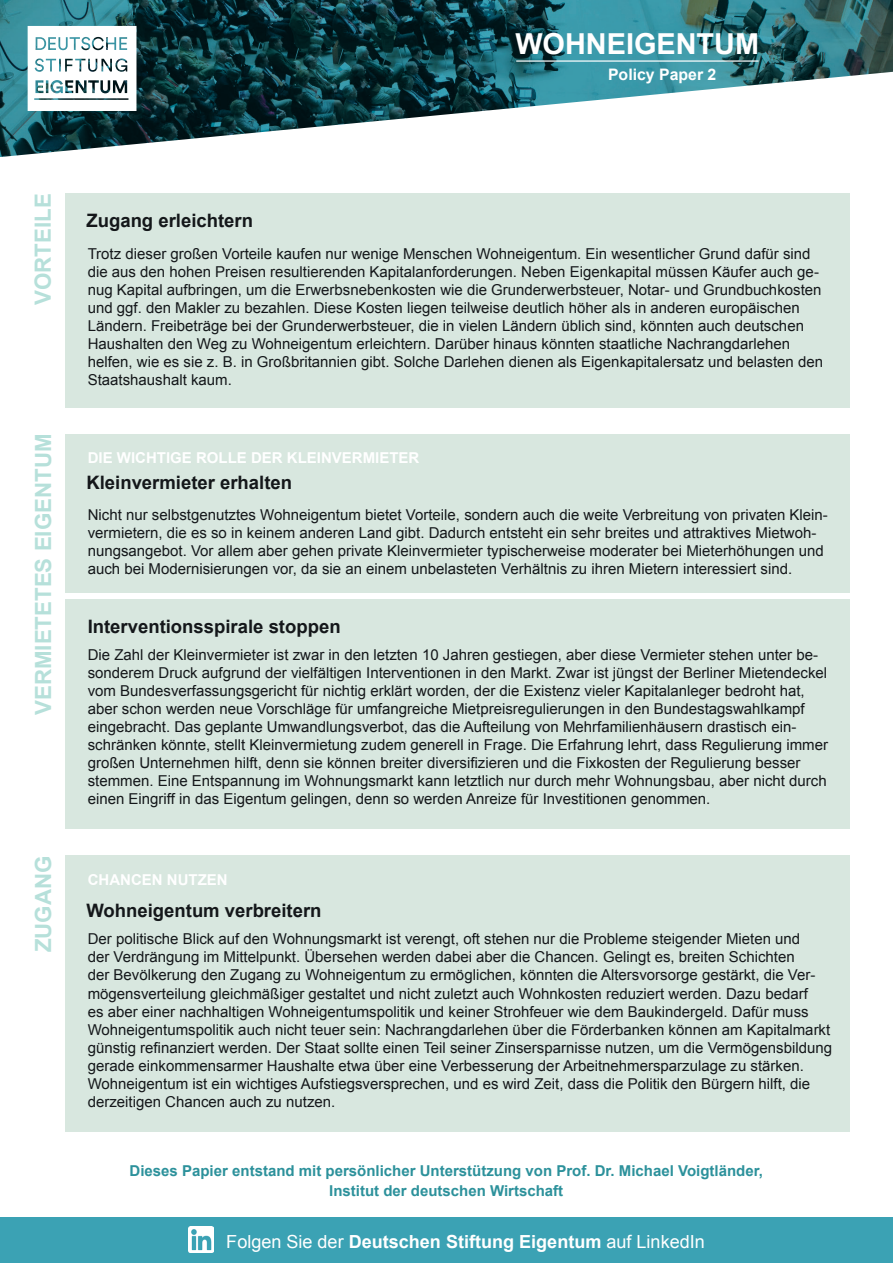
<style>
.page{position:relative;width:893px;height:1263px;background:#fff}
.page>*{position:absolute;margin:0;border:0;box-sizing:border-box;transform-origin:0 0}
.t1{font:700 28.8px "Arial";color:#fff}
.t2{font:700 22.35px "Arial";color:#b6e0da}
.t3{font:700 18.45px "Arial";color:#14171a}
.t4{font:700 18px "Arial";color:#fff}
.t5{font:700 15.9px "Arial";color:#fff}
.t6{font:15px/18px "Arial";color:#14171a}
.t7{font:700 15px/19.5px "Arial";color:#2c919b;text-align:center}
.t8{font:700 15px "Arial";color:#fff}
.s1{font-weight:400}
</style>
<div class="page">
<div style="left:0;top:1218px;width:893px;height:45px;background:#3ba2b4"></div>
<img style="left:188px;top:1227px;width:26px;height:25px">
<img style="left:0;top:0;width:893px;height:157px">
<svg style="left:28px;top:26px;width:108px;height:85px"></svg>
<hr style="left:516px;top:60px;width:243px;height:2px;background:#fff">
<div style="left:65px;top:434px;width:785px;height:395px;background:#d8e7df"></div>
<div style="left:65px;top:855px;width:785px;height:277px;background:#d8e7df"></div>
<div style="left:65px;top:193px;width:785px;height:215px;background:#d8e7df"></div>
<div style="left:62px;top:594px;width:789px;height:5px;background:#fff"></div>
<h1 class="t1" style="left:515px;top:25px;width:245px">WOHNEIGENTUM</h1>
<p class="t5" style="left:608px;top:64px;width:110px">Policy Paper 2</p>
<h2 class="t2" style="left:28px;top:305px;width:113px;rotate:-90deg">VORTEILE</h2>
<h2 class="t2" style="left:28px;top:715px;width:283px;rotate:-90deg">VERMIETETES EIGENTUM</h2>
<h2 class="t2" style="left:28px;top:952px;width:98px;rotate:-90deg">ZUGANG</h2>
<p class="t3" style="left:86px;top:209px;width:168px">Zugang erleichtern</p>
<p class="t6" style="left:88px;top:245px;width:737px">Trotz dieser großen Vorteile kaufen nur wenige Menschen Wohneigentum. Ein wesentlicher Grund dafür sind die aus den hohen Preisen resultierenden Kapitalanforderungen. Neben Eigenkapital müssen Käufer auch ge&shy;nug Kapital aufbringen, um die Erwerbsnebenkosten wie die Grunderwerbsteuer, Notar- und Grundbuchkosten und ggf. den Makler zu bezahlen. Diese Kosten liegen teilweise deutlich höher als in anderen europäischen Ländern. Freibeträge bei der Grunderwerbsteuer, die in vielen Ländern üblich sind, könnten auch deutschen Haushalten den Weg zu Wohneigentum erleichtern. Darüber hinaus könnten staatliche Nachrangdarlehen helfen, wie es sie z. B. in Großbritannien gibt. Solche Darlehen dienen als Eigenkapitalersatz und belasten den Staatshaushalt kaum.</p>
<p class="t8" style="left:88px;top:448px;width:333px">DIE WICHTIGE ROLLE DER KLEINVERMIETER</p>
<p class="t3" style="left:86px;top:471px;width:207px">Kleinvermieter erhalten</p>
<p class="t6" style="left:88px;top:506px;width:742px">Nicht nur selbstgenutztes Wohneigentum bietet Vorteile, sondern auch die weite Verbreitung von privaten Klein&shy;vermietern, die es so in keinem anderen Land gibt. Dadurch entsteht ein sehr breites und attraktives Mietwoh&shy;nungsangebot. Vor allem aber gehen private Kleinvermieter typischerweise moderater bei Mieterhöhungen und auch bei Modernisierungen vor, da sie an einem unbelasteten Verhältnis zu ihren Mietern interessiert sind.</p>
<p class="t3" style="left:88px;top:614px;width:254px">Interventionsspirale stoppen</p>
<p class="t6" style="left:88px;top:646px;width:742px">Die Zahl der Kleinvermieter ist zwar in den letzten 10 Jahren gestiegen, aber diese Vermieter stehen unter be&shy;sonderem Druck aufgrund der vielfältigen Interventionen in den Markt. Zwar ist jüngst der Berliner Mietendeckel vom Bundesverfassungsgericht für nichtig erklärt worden, der die Existenz vieler Kapitalanleger bedroht hat, aber schon werden neue Vorschläge für umfangreiche Mietpreisregulierungen in den Bundestagswahlkampf eingebracht. Das geplante Umwandlungsverbot, das die Aufteilung von Mehrfamilienhäusern drastisch ein&shy;schränken könnte, stellt Kleinvermietung zudem generell in Frage. Die Erfahrung lehrt, dass Regulierung immer großen Unternehmen hilft, denn sie können breiter diversifizieren und die Fixkosten der Regulierung besser stemmen. Eine Entspannung im Wohnungsmarkt kann letztlich nur durch mehr Wohnungsbau, aber nicht durch einen Eingriff in das Eigentum gelingen, denn so werden Anreize für Investitionen genommen.</p>
<p class="t8" style="left:88px;top:870px;width:141px">CHANCEN NUTZEN</p>
<p class="t3" style="left:86px;top:898px;width:237px">Wohneigentum verbreitern</p>
<p class="t6" style="left:88px;top:930px;width:746px">Der politische Blick auf den Wohnungsmarkt ist verengt, oft stehen nur die Probleme steigender Mieten und<br>der Verdrängung im Mittelpunkt. Übersehen werden dabei aber die Chancen. Gelingt es, breiten Schichten<br>der Bevölkerung den Zugang zu Wohneigentum zu ermöglichen, könnten die Altersvorsorge gestärkt, die Ver&shy;mögensverteilung gleichmäßiger gestaltet und nicht zuletzt auch Wohnkosten reduziert werden. Dazu bedarf<br>es aber einer nachhaltigen Wohneigentumspolitik und keiner Strohfeuer wie dem Baukindergeld. Dafür muss Wohneigentumspolitik auch nicht teuer sein: Nachrangdarlehen über die Förderbanken können am Kapitalmarkt günstig refinanziert werden. Der Staat sollte einen Teil seiner Zinsersparnisse nutzen, um die Vermögensbildung gerade einkommensarmer Haushalte etwa über eine Verbesserung der Arbeitnehmersparzulage zu stärken.<br>Wohneigentum ist ein wichtiges Aufstiegsversprechen, und es wird Zeit, dass die Politik den Bürgern hilft, die derzeitigen Chancen auch zu nutzen.</p>
<p class="t7" style="left:130px;top:1161px;width:635px">Dieses Papier entstand mit persönlicher Unterstützung von Prof. Dr. Michael Voigtländer,<br>Institut der deutschen Wirtschaft</p>
<p class="t4" style="left:226px;top:1229px;width:480px"><span class="s1">Folgen Sie der</span> Deutschen Stiftung Eigentum <span class="s1">auf LinkedIn</span></p>
</div>
